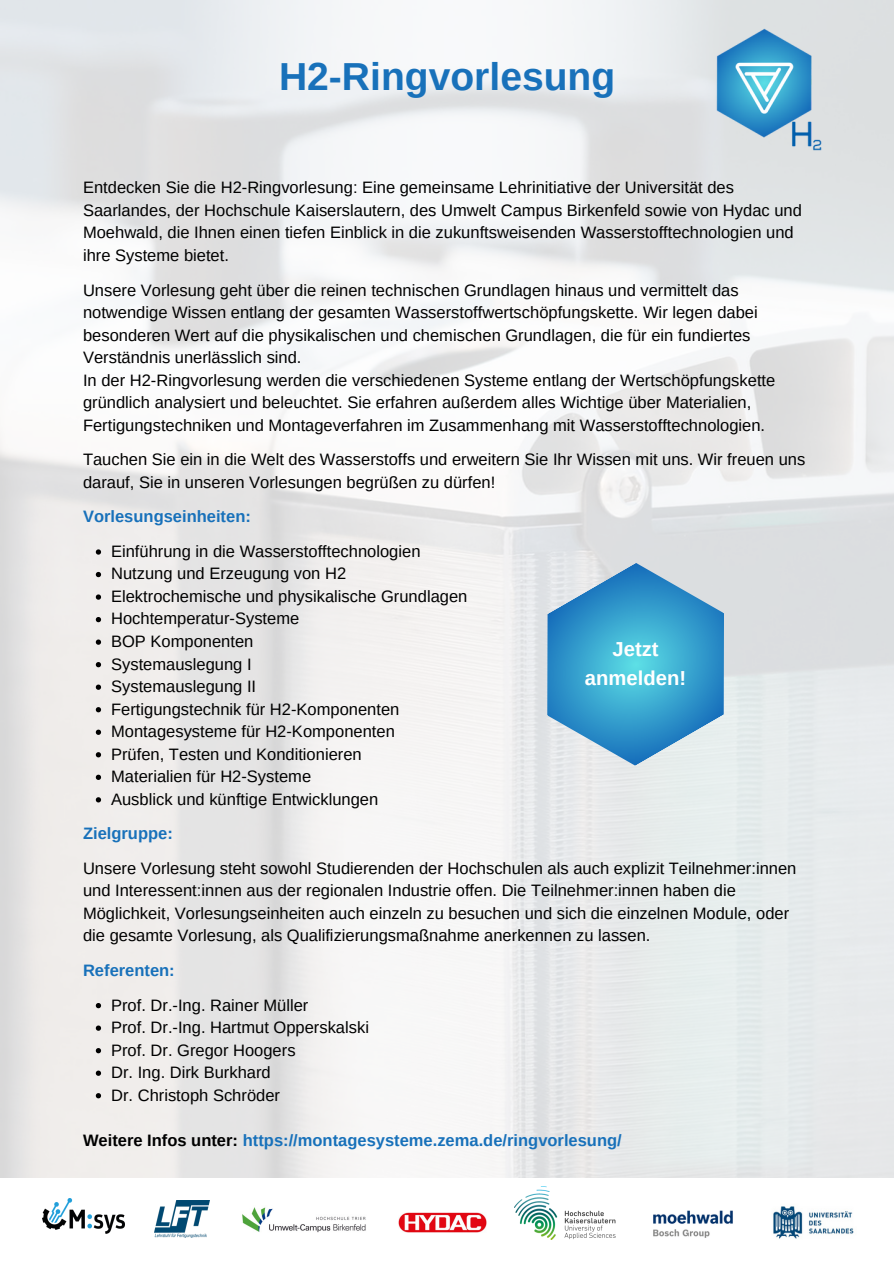
<style>
.page{position:relative;width:894px;height:1264px;background:#fff}
.page>*{position:absolute;margin:0;border:0;box-sizing:border-box;transform-origin:0 0}
.t1{font:700 39px "Arimo";color:#1871ba}
.t2{font:700 20.25px/28.2px "Arimo";color:#fff;text-align:center}
.t3{font:16.5px/22.5px "Arimo";color:#000}
.t4{font:700 16.5px "Arimo";color:#1871ba}
.s1{color:#000}
</style>
<div class="page">
<img style="left:0;top:0;width:893px;height:1177px">
<svg style="left:96px;top:549px;width:5px;height:5px"></svg>
<svg style="left:96px;top:572px;width:5px;height:5px"></svg>
<svg style="left:96px;top:594px;width:5px;height:5px"></svg>
<svg style="left:96px;top:617px;width:5px;height:5px"></svg>
<svg style="left:96px;top:639px;width:5px;height:5px"></svg>
<svg style="left:96px;top:662px;width:5px;height:5px"></svg>
<svg style="left:96px;top:684px;width:5px;height:5px"></svg>
<svg style="left:96px;top:707px;width:5px;height:5px"></svg>
<svg style="left:96px;top:729px;width:5px;height:6px"></svg>
<svg style="left:96px;top:752px;width:5px;height:5px"></svg>
<svg style="left:96px;top:774px;width:5px;height:6px"></svg>
<svg style="left:96px;top:797px;width:5px;height:5px"></svg>
<svg style="left:96px;top:1003px;width:5px;height:5px"></svg>
<svg style="left:96px;top:1025px;width:5px;height:5px"></svg>
<svg style="left:96px;top:1048px;width:5px;height:5px"></svg>
<svg style="left:96px;top:1070px;width:5px;height:5px"></svg>
<svg style="left:96px;top:1093px;width:5px;height:5px"></svg>
<img style="left:242px;top:1207px;width:124px;height:26px">
<img style="left:398px;top:1212px;width:88px;height:20px">
<img style="left:42px;top:1198px;width:83px;height:34px">
<img style="left:773px;top:1206px;width:81px;height:33px">
<img style="left:706px;top:28px;width:122px;height:122px">
<img style="left:653px;top:1210px;width:80px;height:28px">
<img style="left:154px;top:1200px;width:55px;height:36px">
<img style="left:514px;top:1186px;width:101px;height:53px">
<svg style="left:547px;top:563px;width:176px;height:202px;background:#5faed3"></svg>
<p class="t1" style="left:279px;top:55px;width:338px">H2-Ringvorlesung</p>
<p class="t3" style="left:83px;top:176px;width:720px">Entdecken Sie die H2-Ringvorlesung: Eine gemeinsame Lehrinitiative der Universität des Saarlandes, der Hochschule Kaiserslautern, des Umwelt Campus Birkenfeld sowie von Hydac und Moehwald, die Ihnen einen tiefen Einblick in die zukunftsweisenden Wasserstofftechnologien und ihre Systeme bietet.</p>
<p class="t3" style="left:83px;top:278px;width:676px">Unsere Vorlesung geht über die reinen technischen Grundlagen hinaus und vermittelt das notwendige Wissen entlang der gesamten Wasserstoffwertschöpfungskette. Wir legen dabei besonderen Wert auf die physikalischen und chemischen Grundlagen, die für ein fundiertes Verständnis unerlässlich sind.</p>
<p class="t3" style="left:83px;top:369px;width:693px">In der H2-Ringvorlesung werden die verschiedenen Systeme entlang der Wertschöpfungskette gründlich analysiert und beleuchtet. Sie erfahren außerdem alles Wichtige über Materialien,<br>Fertigungstechniken und Montageverfahren im Zusammenhang mit Wasserstofftechnologien.</p>
<p class="t3" style="left:83px;top:448px;width:723px">Tauchen Sie ein in die Welt des Wasserstoffs und erweitern Sie Ihr Wissen mit uns. Wir freuen uns darauf, Sie in unseren Vorlesungen begrüßen zu dürfen!</p>
<p class="t4" style="left:83px;top:507px;width:169px">Vorlesungseinheiten:</p>
<p class="t3" style="left:111px;top:540px;width:311px">Einführung in die Wasserstofftechnologien</p>
<p class="t3" style="left:111px;top:562px;width:236px">Nutzung und Erzeugung von H2</p>
<p class="t3" style="left:111px;top:585px;width:358px">Elektrochemische und physikalische Grundlagen</p>
<p class="t3" style="left:111px;top:607px;width:190px">Hochtemperatur-Systeme</p>
<p class="t3" style="left:111px;top:630px;width:144px">BOP Komponenten</p>
<p class="t3" style="left:111px;top:652px;width:142px">Systemauslegung I</p>
<p class="t3" style="left:111px;top:675px;width:146px">Systemauslegung II</p>
<p class="t3" style="left:111px;top:697px;width:290px">Fertigungstechnik für H2-Komponenten</p>
<p class="t3" style="left:111px;top:720px;width:285px">Montagesysteme für H2-Komponenten</p>
<p class="t3" style="left:111px;top:742px;width:252px">Prüfen, Testen und Konditionieren</p>
<p class="t3" style="left:111px;top:765px;width:201px">Materialien für H2-Systeme</p>
<p class="t3" style="left:111px;top:787px;width:268px">Ausblick und künftige Entwicklungen</p>
<p class="t2" style="left:584px;top:635px;width:103px">Jetzt anmelden!</p>
<p class="t4" style="left:83px;top:824px;width:91px">Zielgruppe:</p>
<p class="t3" style="left:83px;top:856px;width:714px">Unsere Vorlesung steht sowohl Studierenden der Hochschulen als auch explizit Teilnehmer:innen und Interessent:innen aus der regionalen Industrie offen. Die Teilnehmer:innen haben die Möglichkeit, Vorlesungseinheiten auch einzeln zu besuchen und sich die einzelnen Module, oder die gesamte Vorlesung, als Qualifizierungsmaßnahme anerkennen zu lassen.</p>
<p class="t4" style="left:83px;top:961px;width:93px">Referenten:</p>
<p class="t3" style="left:111px;top:993px;width:199px">Prof. Dr.-Ing. Rainer Müller</p>
<p class="t3" style="left:111px;top:1016px;width:259px">Prof. Dr.-Ing. Hartmut Opperskalski</p>
<p class="t3" style="left:111px;top:1038px;width:186px">Prof. Dr. Gregor Hoogers</p>
<p class="t3" style="left:111px;top:1061px;width:161px">Dr. Ing. Dirk Burkhard</p>
<p class="t3" style="left:111px;top:1083px;width:170px">Dr. Christoph Schröder</p>
<p class="t4" style="left:83px;top:1130px;width:540px"><span class="s1">Weitere Infos unter:</span> https://montagesysteme.zema.de/ringvorlesung/</p>
</div>
